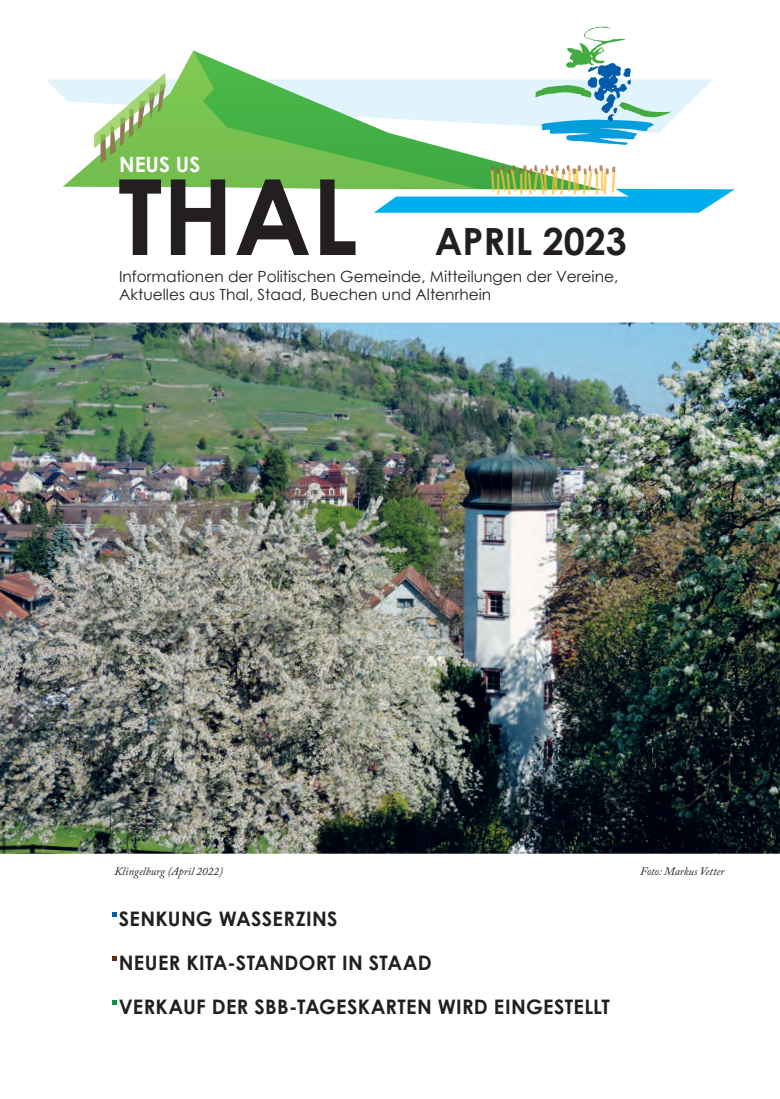
<style>
.page{position:relative;width:780px;height:1099px;background:#fff}
.page>*{position:absolute;margin:0;border:0;box-sizing:border-box;transform-origin:0 0}
.t1{font:700 105.12px "Century Gothic";color:#231f20}
.t2{font:700 37.5px "Century Gothic";color:#231f20}
.t3{font:700 21px "Century Gothic";color:#fff}
.t4{font:700 20px/44px "Century Gothic";letter-spacing:.015em;color:#231f20}
.t5{font:15.38px/18px "Century Gothic";color:#231f20}
.t6{font:italic 11.25px "Adobe Caslon Pro";color:#231f20}
</style>
<div class="page">
<svg style="left:46px;top:80px;width:666px;height:41px"></svg>
<svg style="left:477px;top:79px;width:58px;height:85px"></svg>
<svg style="left:63px;top:51px;width:414px;height:138px"></svg>
<svg style="left:113px;top:956px;width:4px;height:4px"></svg>
<svg style="left:113px;top:1000px;width:4px;height:4px"></svg>
<svg style="left:535px;top:27px;width:136px;height:118px"></svg>
<svg style="left:285px;top:164px;width:449px;height:49px"></svg>
<img style="left:0;top:322px;width:780px;height:531px">
<svg style="left:113px;top:912px;width:4px;height:4px"></svg>
<h3 class="t3" style="left:119px;top:148px;width:83px">NEUS US</h3>
<h1 class="t1" style="left:118px;top:137px;width:241px">THAL</h1>
<h2 class="t2" style="left:435px;top:213px;width:194px">APRIL 2023</h2>
<p class="t5" style="left:119px;top:267px;width:501px">Informationen der Politischen Gemeinde, Mitteilungen der Vereine,<br>Aktuelles aus Thal, Staad, Buechen und Altenrhein</p>
<p class="t6" style="left:115px;top:864px;width:110px">Klingelburg (April 2022)</p>
<p class="t6" style="left:640px;top:864px;width:86px">Foto: Markus Vetter</p>
<h3 class="t4" style="left:119px;top:896px;width:492px">SENKUNG WASSERZINS<br>NEUER KITA-STANDORT IN STAAD<br>VERKAUF DER SBB-TAGESKARTEN WIRD EINGESTELLT</h3>
</div>
